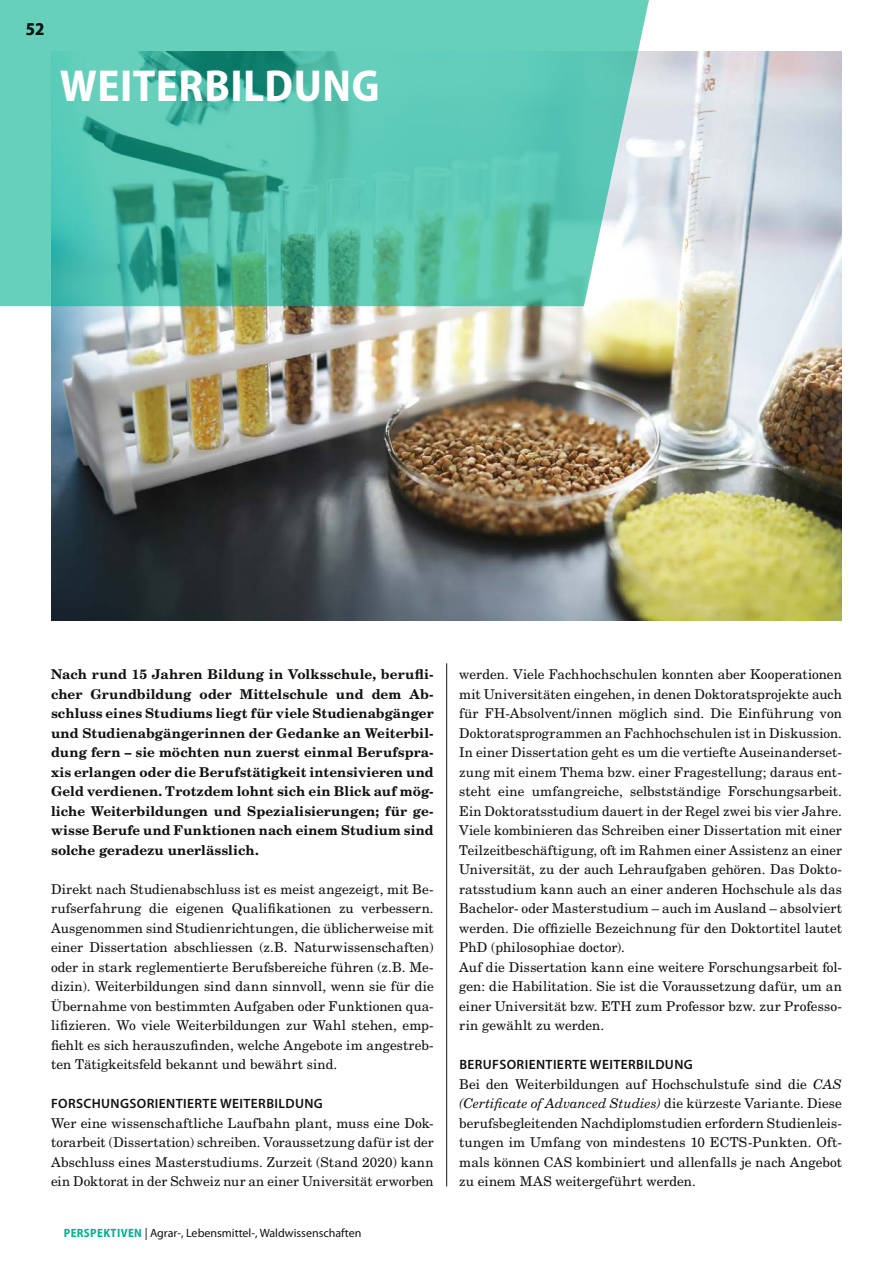
<style>
.page{position:relative;width:893px;height:1263px;background:#fff}
.page>*{position:absolute;margin:0;border:0;box-sizing:border-box;transform-origin:0 0}
.t1{font:700 semi-condensed 45px "Myriad Pro";letter-spacing:.01em;color:#fff}
.t2{font:700 semi-condensed 18px "Myriad Pro";color:#11110f}
.t3{font:13.5px/19.5px "New Century Schlbk LT Std";letter-spacing:.005em;color:#11110f;text-align:justify}
.t4{font:700 13.5px/19.5px "New Century Schlbk LT Std";letter-spacing:.005em;color:#11110f;text-align:justify}
.t5{font:600 13.5px "Myriad Pro";letter-spacing:.03em;color:#11110f}
.t6{font:12px "Myriad Pro";color:#11110f}
.s1{font-weight:700;font-stretch:semi-condensed;color:#00b18f}
.s2{font-style:italic}
</style>
<div class="page">
<img style="left:51px;top:51px;width:791px;height:570px">
<svg style="left:0;top:0;width:652px;height:306px;background:#5fc5b1"></svg>
<hr style="left:446px;top:663px;width:1px;height:523px;background:#11110f">
<h2 class="t2" style="left:26px;top:17px;width:20px">52</h2>
<h1 class="t1" style="left:60px;top:56px;width:321px">WEITERBILDUNG</h1>
<p class="t4" style="left:51px;top:665px;width:384px">Nach rund 15 Jahren Bildung in Volksschule, berufli&shy;cher Grundbildung oder Mittelschule und dem Ab&shy;schluss eines Studiums liegt für viele Studienabgänger und Studienabgängerinnen der Gedanke an Weiterbil&shy;dung fern – sie möchten nun zuerst einmal Berufspra&shy;xis erlangen oder die Berufstätigkeit intensivieren und Geld verdienen. Trotzdem lohnt sich ein Blick auf mög&shy;liche Weiterbildungen und Spezialisierungen; für ge&shy;wisse Berufe und Funktionen nach einem Studium sind solche geradezu unerlässlich.</p>
<p class="t3" style="left:51px;top:879px;width:384px">Direkt nach Studienabschluss ist es meist angezeigt, mit Be&shy;rufserfahrung die eigenen Qualifikationen zu verbessern.<br>Ausgenommen sind Studienrichtungen, die üblicherweise mit einer Dissertation abschliessen (z.B. Naturwissenschaften) oder in stark reglementierte Berufsbereiche führen (z.B. Me&shy;dizin). Weiterbildungen sind dann sinnvoll, wenn sie für die Übernahme von bestimmten Aufgaben oder Funktionen qua&shy;lifizieren. Wo viele Weiterbildungen zur Wahl stehen, emp&shy;fiehlt es sich herauszufinden, welche Angebote im angestreb&shy;ten Tätigkeitsfeld bekannt und bewährt sind.</p>
<p class="t5" style="left:51px;top:1095px;width:273px">FORSCHUNGSORIENTIERTE WEITERBILDUNG</p>
<p class="t3" style="left:51px;top:1113px;width:384px">Wer eine wissenschaftliche Laufbahn plant, muss eine Dok&shy;torarbeit (Dissertation) schreiben. Voraussetzung dafür ist der Abschluss eines Masterstudiums. Zurzeit (Stand 2020) kann ein Doktorat in der Schweiz nur an einer Universität erworben</p>
<p class="t6" style="left:64px;top:1226px;width:299px"><span class="s1">PERSPEKTIVEN</span> | Agrar-, Lebensmittel-, Waldwissenschaften</p>
<p class="t3" style="left:459px;top:665px;width:384px;text-align:left">werden. Viele Fachhochschulen konnten aber Kooperationen mit Universitäten eingehen, in denen Doktoratsprojekte auch für FH-Absolvent/innen möglich sind. Die Einführung von Doktoratsprogrammen an Fachhochschulen ist in Diskussion.<br>In einer Dissertation geht es um die vertiefte Auseinanderset&shy;zung mit einem Thema bzw. einer Fragestellung; daraus ent&shy;steht eine umfangreiche, selbstständige Forschungsarbeit.<br>Ein Doktoratsstudium dauert in der Regel zwei bis vier Jahre.<br>Viele kombinieren das Schreiben einer Dissertation mit einer Teilzeitbeschäftigung, oft im Rahmen einer Assistenz an einer Universität, zu der auch Lehraufgaben gehören. Das Dokto&shy;ratsstudium kann auch an einer anderen Hochschule als das Bachelor- oder Masterstudium – auch im Ausland – absolviert werden. Die offizielle Bezeichnung für den Doktortitel lautet PhD (philosophiae doctor).<br>Auf die Dissertation kann eine weitere Forschungsarbeit fol&shy;gen: die Habilitation. Sie ist die Voraussetzung dafür, um an einer Universität bzw. ETH zum Professor bzw. zur Professo&shy;rin gewählt zu werden.</p>
<p class="t5" style="left:459px;top:1056px;width:235px">BERUFSORIENTIERTE WEITERBILDUNG</p>
<p class="t3" style="left:459px;top:1074px;width:384px">Bei den Weiterbildungen auf Hochschulstufe sind die <span class="s2">CAS (Certificate of Advanced Studies)</span> die kürzeste Variante. Diese berufsbegleitenden Nachdiplomstudien erfordern Studienleis&shy;tungen im Umfang von mindestens 10 ECTS-Punkten. Oft&shy;mals können CAS kombiniert und allenfalls je nach Angebot zu einem MAS weitergeführt werden.</p>
</div>
